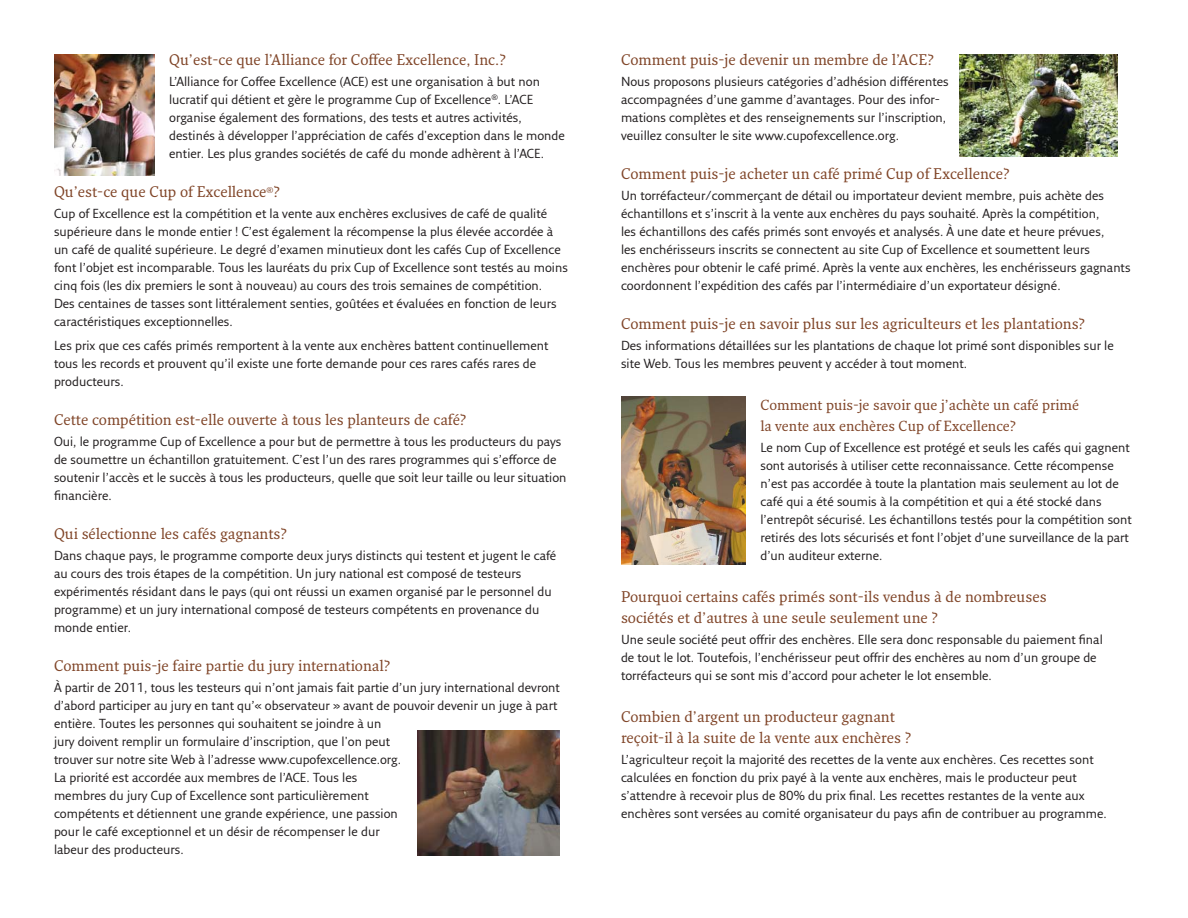
<style>
.page{position:relative;width:1188px;height:918px;background:#fff}
.page>*{position:absolute;margin:0;border:0;box-sizing:border-box;transform-origin:0 0}
.t1{font:15px/21px "Fresco Std";color:#804528}
.t2{font:14.25px/21px "Fresco Std";color:#804528}
.t3{font:12.75px/18px "Fresco Sans Std";color:#231f20}
</style>
<div class="page">
<img style="left:621px;top:396px;width:124px;height:169px">
<img style="left:54px;top:54px;width:100px;height:121px">
<img style="left:418px;top:731px;width:141px;height:124px">
<img style="left:960px;top:54px;width:157px;height:102px">
<p class="t1" style="left:169px;top:51px;width:338px">Qu’est-ce que l’Alliance for Coffee Excellence, Inc.?</p>
<p class="t3" style="left:169px;top:74px;width:397px">L’Alliance for Coffee Excellence (ACE) est une organisation à but non lucratif qui détient et gère le programme Cup of Excellence<sup>®</sup>. L’ACE organise également des formations, des tests et autres activités, destinés à développer l’appréciation de cafés d'exception dans le monde entier. Les plus grandes sociétés de café du monde adhèrent à l’ACE.</p>
<p class="t1" style="left:54px;top:183px;width:228px">Qu’est-ce que Cup of Excellence<sup>®</sup>?</p>
<p class="t3" style="left:54px;top:206px;width:515px">Cup of Excellence est la compétition et la vente aux enchères exclusives de café de qualité supérieure dans le monde entier ! C’est également la récompense la plus élevée accordée à un café de qualité supérieure. Le degré d’examen minutieux dont les cafés Cup of Excellence font l’objet est incomparable. Tous les lauréats du prix Cup of Excellence sont testés au moins cinq fois (les dix premiers le sont à nouveau) au cours des trois semaines de compétition.<br>Des centaines de tasses sont littéralement senties, goûtées et évaluées en fonction de leurs caractéristiques exceptionnelles.</p>
<p class="t3" style="left:54px;top:338px;width:496px">Les prix que ces cafés primés remportent à la vente aux enchères battent continuellement tous les records et prouvent qu’il existe une forte demande pour ces rares cafés rares de producteurs.</p>
<p class="t1" style="left:54px;top:411px;width:414px">Cette compétition est-elle ouverte à tous les planteurs de café?</p>
<p class="t3" style="left:54px;top:434px;width:514px">Oui, le programme Cup of Excellence a pour but de permettre à tous les producteurs du pays de soumettre un échantillon gratuitement. C’est l’un des rares programmes qui s’efforce de soutenir l’accès et le succès à tous les producteurs, quelle que soit leur taille ou leur situation financière.</p>
<p class="t1" style="left:54px;top:525px;width:235px">Qui sélectionne les cafés gagnants?</p>
<p class="t3" style="left:54px;top:548px;width:504px">Dans chaque pays, le programme comporte deux jurys distincts qui testent et jugent le café au cours des trois étapes de la compétition. Un jury national est composé de testeurs expérimentés résidant dans le pays (qui ont réussi un examen organisé par le personnel du programme) et un jury international composé de testeurs compétents en provenance du monde entier.</p>
<p class="t1" style="left:54px;top:657px;width:338px">Comment puis-je faire partie du jury international?</p>
<p class="t3" style="left:54px;top:680px;width:507px">À partir de 2011, tous les testeurs qui n’ont jamais fait partie d’un jury international devront d’abord participer au jury en tant qu’« observateur » avant de pouvoir devenir un juge à part entière. Toutes les personnes qui souhaitent se joindre à un<br>jury doivent remplir un formulaire d’inscription, que l'on peut<br>trouver sur notre site Web à l’adresse www.cupofexcellence.org.<br>La priorité est accordée aux membres de l’ACE. Tous les<br>membres du jury Cup of Excellence sont particulièrement<br>compétents et détiennent une grande expérience, une passion<br>pour le café exceptionnel et un désir de récompenser le dur<br>labeur des producteurs.</p>
<p class="t1" style="left:621px;top:51px;width:315px">Comment puis-je devenir un membre de l’ACE?</p>
<p class="t3" style="left:621px;top:74px;width:329px">Nous proposons plusieurs catégories d’adhésion différentes accompagnées d’une gamme d’avantages. Pour des infor&shy;mations complètes et des renseignements sur l’inscription, veuillez consulter le site www.cupofexcellence.org.</p>
<p class="t1" style="left:621px;top:165px;width:390px">Comment puis-je acheter un café primé Cup of Excellence?</p>
<p class="t3" style="left:621px;top:188px;width:511px">Un torréfacteur/commerçant de détail ou importateur devient membre, puis achète des échantillons et s’inscrit à la vente aux enchères du pays souhaité. Après la compétition,<br>les échantillons des cafés primés sont envoyés et analysés. À une date et heure prévues,<br>les enchérisseurs inscrits se connectent au site Cup of Excellence et soumettent leurs enchères pour obtenir le café primé. Après la vente aux enchères, les enchérisseurs gagnants coordonnent l’expédition des cafés par l’intermédiaire d’un exportateur désigné.</p>
<p class="t1" style="left:621px;top:315px;width:466px">Comment puis-je en savoir plus sur les agriculteurs et les plantations?</p>
<p class="t3" style="left:621px;top:338px;width:494px">Des informations détaillées sur les plantations de chaque lot primé sont disponibles sur le site Web. Tous les membres peuvent y accéder à tout moment.</p>
<p class="t2" style="left:760px;top:396px;width:320px">Comment puis-je savoir que j’achète un café primé la vente aux enchères Cup of Excellence?</p>
<p class="t3" style="left:760px;top:440px;width:373px">Le nom Cup of Excellence est protégé et seuls les cafés qui gagnent sont autorisés à utiliser cette reconnaissance. Cette récompense n’est pas accordée à toute la plantation mais seulement au lot de café qui a été soumis à la compétition et qui a été stocké dans l’entrepôt sécurisé. Les échantillons testés pour la compétition sont retirés des lots sécurisés et font l’objet d’une surveillance de la part d’un auditeur externe.</p>
<p class="t1" style="left:621px;top:588px;width:427px">Pourquoi certains cafés primés sont-ils vendus à de nombreuses sociétés et d’autres à une seule seulement une ?</p>
<p class="t3" style="left:621px;top:632px;width:483px">Une seule société peut offrir des enchères. Elle sera donc responsable du paiement final de tout le lot. Toutefois, l’enchérisseur peut offrir des enchères au nom d’un groupe de torréfacteurs qui se sont mis d’accord pour acheter le lot ensemble.</p>
<p class="t1" style="left:621px;top:708px;width:292px">Combien d’argent un producteur gagnant reçoit-il à la suite de la vente aux enchères ?</p>
<p class="t3" style="left:621px;top:752px;width:487px">L’agriculteur reçoit la majorité des recettes de la vente aux enchères. Ces recettes sont calculées en fonction du prix payé à la vente aux enchères, mais le producteur peut s’attendre à recevoir plus de 80% du prix final. Les recettes restantes de la vente aux enchères sont versées au comité organisateur du pays afin de contribuer au programme.</p>
</div>
